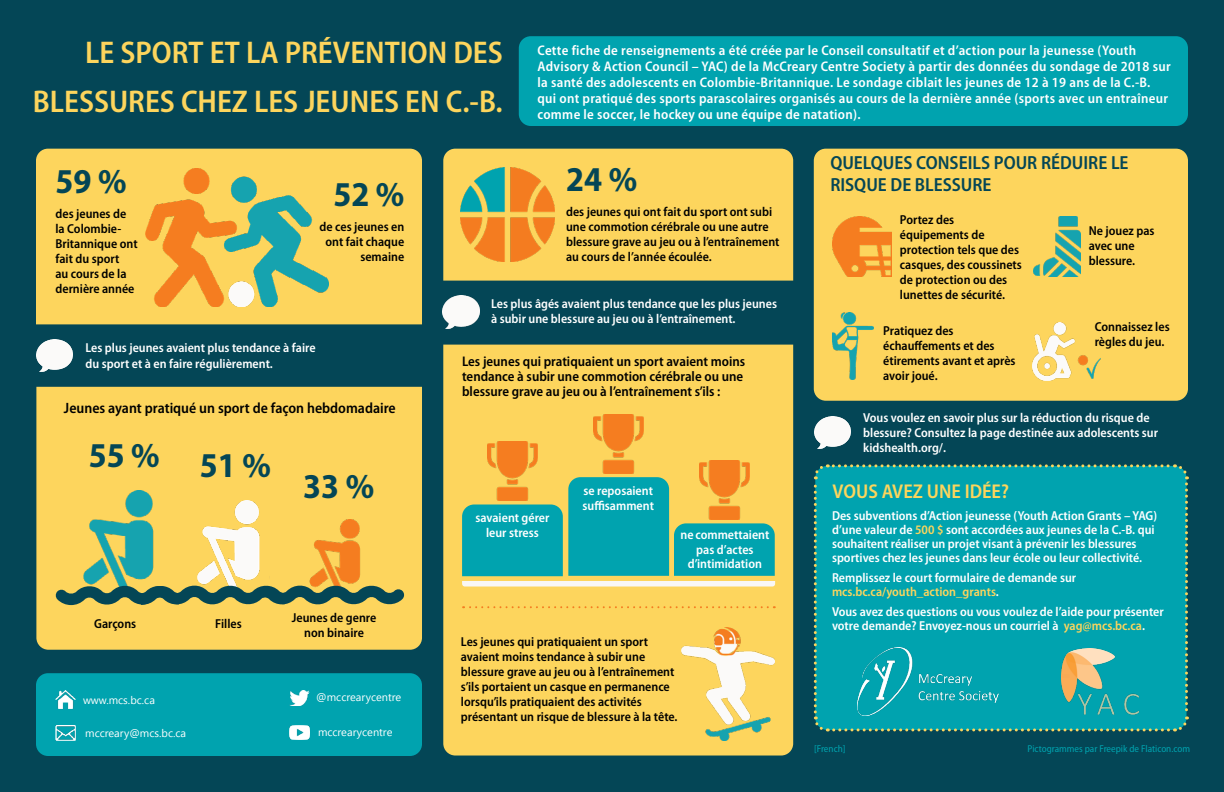
<style>
.page{position:relative;width:1224px;height:792px;background:#044656}
.page>*{position:absolute;margin:0;border:0;box-sizing:border-box;transform-origin:0 0}
.t1{font:700 semi-condensed 35px "Myriad Pro";color:#044656}
.t2{font:600 semi-condensed 31.5px/49px "Myriad Pro";color:#fdd55d;text-align:right}
.t3{font:600 semi-condensed 20px "Myriad Pro";color:#fdd55d}
.t4{font:600 semi-condensed 19px/22.8px "Myriad Pro";color:#044656}
.t5{font:600 semi-condensed 15px "Myriad Pro";color:#000}
.t6{font:600 semi-condensed 14px/16px "Myriad Pro";letter-spacing:.02em;color:#fff}
.t7{font:600 semi-condensed 14px/15px "Myriad Pro";color:#000}
.t8{font:600 semi-condensed 13px/14px "Myriad Pro";color:#fff}
.t9{font:600 semi-condensed 13px/15px "Myriad Pro";color:#000}
.t10{font:11px "Segoe UI";color:#fff}
.t11{font:semi-condensed 10px "Myriad Pro";color:#00a3af}
.s1{color:#fdd55d}
</style>
<div class="page">
<div style="left:36px;top:149px;width:386px;height:175px;background:#fdd55d"></div>
<div style="left:443px;top:149px;width:350px;height:132px;background:#fdd55d"></div>
<div style="left:814px;top:149px;width:374px;height:252px;background:#fdd55d;border-radius:12px"></div>
<div style="left:443px;top:345px;width:350px;height:411px;background:#fdd55d"></div>
<div style="left:36px;top:387px;width:386px;height:263px;background:#fdd55d"></div>
<div style="left:519px;top:36px;width:669px;height:90px;background:#00a3af;border-radius:12px"></div>
<div style="left:813px;top:464px;width:376px;height:268px;background:#00a3af"></div>
<img style="left:1062px;top:649px;width:77px;height:74px">
<div style="left:36px;top:673px;width:386px;height:83px;background:#00a3af;border-radius:12px"></div>
<img style="left:56px;top:691px;width:19px;height:17px">
<img style="left:56px;top:726px;width:19px;height:14px">
<img style="left:289px;top:691px;width:20px;height:14px">
<img style="left:289px;top:725px;width:20px;height:15px">
<svg style="left:463px;top:606px;width:305px;height:2px"></svg>
<img style="left:858px;top:648px;width:141px;height:68px">
<img style="left:145px;top:168px;width:184px;height:139px">
<img style="left:832px;top:216px;width:59px;height:61px">
<img style="left:1033px;top:216px;width:48px;height:61px">
<img style="left:309px;top:519px;width:57px;height:65px">
<img style="left:195px;top:500px;width:74px;height:84px">
<img style="left:81px;top:491px;width:83px;height:93px">
<svg style="left:55px;top:584px;width:350px;height:22px"></svg>
<img style="left:461px;top:167px;width:94px;height:94px">
<img style="left:1032px;top:322px;width:69px;height:58px">
<img style="left:682px;top:627px;width:93px;height:113px">
<img style="left:36px;top:339px;width:37px;height:33px">
<img style="left:442px;top:296px;width:37px;height:32px">
<img style="left:814px;top:416px;width:37px;height:33px">
<img style="left:832px;top:312px;width:41px;height:68px">
<svg style="left:462px;top:477px;width:313px;height:110px;background:#47b3a0"></svg>
<img style="left:594px;top:414px;width:50px;height:60px">
<img style="left:488px;top:441px;width:49px;height:60px">
<img style="left:700px;top:460px;width:50px;height:60px">
<h2 class="t2" style="left:33px;top:29px;width:472px">LE SPORT ET LA PRÉVENTION DES<br>BLESSURES CHEZ LES JEUNES EN C.-B.</h2>
<p class="t6" style="left:538px;top:43px;width:635px">Cette fiche de renseignements a été créée par le Conseil consultatif et d’action pour la jeunesse (Youth Advisory &amp; Action Council – YAC) de la McCreary Centre Society à partir des données du sondage de 2018 sur la santé des adolescents en Colombie-Britannique. Le sondage ciblait les jeunes de 12 à 19 ans de la C.-B. qui ont pratiqué des sports parascolaires organisés au cours de la dernière année (sports avec un entraîneur comme le soccer, le hockey ou une équipe de natation).</p>
<h3 class="t4" style="left:830px;top:151px;width:300px">QUELQUES CONSEILS POUR RÉDUIRE LE<br>RISQUE DE BLESSURE</h3>
<p class="t9" style="left:900px;top:212px;width:123px">Portez des équipements de protection tels que des casques, des coussinets de protection ou des lunettes de sécurité.</p>
<p class="t9" style="left:883px;top:323px;width:134px">Pratiquez des échauffements et des étirements avant et après avoir joué.</p>
<p class="t9" style="left:1095px;top:319px;width:76px">Connaissez les règles du jeu.</p>
<h1 class="t1" style="left:566px;top:160px;width:73px">24 %</h1>
<h1 class="t1" style="left:56px;top:162px;width:73px">59 %</h1>
<p class="t9" style="left:56px;top:207px;width:72px">des jeunes de</p>
<h1 class="t1" style="left:333px;top:175px;width:72px">52 %</h1>
<p class="t9" style="left:566px;top:204px;width:215px">des jeunes qui ont fait du sport ont subi une commotion cérébrale ou une autre blessure grave au jeu ou à l’entraînement au cours de l’année écoulée.</p>
<p class="t9" style="left:56px;top:222px;width:84px">la Colombie-<br>Britannique ont fait du sport<br>au cours de la dernière année</p>
<p class="t9" style="left:320px;top:219px;width:86px;text-align:right">de ces jeunes en ont fait chaque semaine</p>
<p class="t9" style="left:1089px;top:224px;width:67px">Ne jouez pas avec une blessure.</p>
<p class="t8" style="left:491px;top:296px;width:287px;line-height:15.6px">Les plus âgés avaient plus tendance que les plus jeunes à subir une blessure au jeu ou à l’entraînement.</p>
<p class="t8" style="left:85px;top:340px;width:232px;line-height:15.6px">Les plus jeunes avaient plus tendance à faire du sport et à en faire régulièrement.</p>
<p class="t7" style="left:462px;top:354px;width:285px">Les jeunes qui pratiquaient un sport avaient moins tendance à subir une commotion cérébrale ou une blessure grave au jeu ou à l’entraînement s’ils :</p>
<p class="t5" style="left:64px;top:400px;width:333px">Jeunes ayant pratiqué un sport de façon hebdomadaire</p>
<h1 class="t1" style="left:89px;top:441px;width:184px">55 % 51 %</h1>
<h1 class="t1" style="left:303px;top:466px;width:73px">33 %</h1>
<p class="t9" style="left:94px;top:616px;width:44px">Garçons</p>
<p class="t9" style="left:215px;top:616px;width:28px">Filles</p>
<p class="t10" style="left:83px;top:692px;width:73px">www.mcs.bc.ca</p>
<p class="t10" style="left:85px;top:725px;width:102px">mccreary@mcs.bc.ca</p>
<p class="t9" style="left:292px;top:611px;width:86px;text-align:center">Jeunes de genre non binaire</p>
<p class="t10" style="left:316px;top:689px;width:86px">@mccrearycentre</p>
<p class="t10" style="left:318px;top:724px;width:76px">mccrearycentre</p>
<p class="t8" style="left:475px;top:511px;width:75px;line-height:14.5px;text-align:center">savaient gérer leur stress</p>
<p class="t8" style="left:583px;top:484px;width:73px;line-height:14.5px">se reposaient suffisamment</p>
<p class="t8" style="left:680px;top:528px;width:90px;line-height:14.5px;text-align:center">ne commettaient pas d’actes d’intimidation</p>
<p class="t9" style="left:461px;top:635px;width:218px">Les jeunes qui pratiquaient un sport avaient moins tendance à subir une blessure grave au jeu ou à l’entraînement s’ils portaient un casque en permanence lorsqu’ils pratiquaient des activités présentant un risque de blessure à la tête.</p>
<p class="t8" style="left:863px;top:411px;width:296px;line-height:15px">Vous voulez en savoir plus sur la réduction du risque de blessure? Consultez la page destinée aux adolescents sur kidshealth.org/.</p>
<h3 class="t3" style="left:833px;top:480px;width:178px">VOUS AVEZ UNE IDÉE?</h3>
<p class="t8" style="left:832px;top:509px;width:327px">Des subventions d’Action jeunesse (Youth Action Grants – YAG) d’une valeur de <span class="s1">500 $</span> sont accordées aux jeunes de la C.-B. qui souhaitent réaliser un projet visant à prévenir les blessures sportives chez les jeunes dans leur école ou leur collectivité.</p>
<p class="t8" style="left:832px;top:571px;width:246px">Remplissez le court formulaire de demande sur <span class="s1">mcs.bc.ca/youth_action_grants</span>.</p>
<p class="t8" style="left:832px;top:605px;width:333px">Vous avez des questions ou vous voulez de l’aide pour présenter votre demande? Envoyez-nous un courriel à <span class="s1">yag@mcs.bc.ca</span>.</p>
<p class="t11" style="left:814px;top:743px;width:33px">[French]</p>
<p class="t11" style="left:1028px;top:743px;width:164px">Pictogrammes par Freepik de Flaticon.com</p>
</div>
